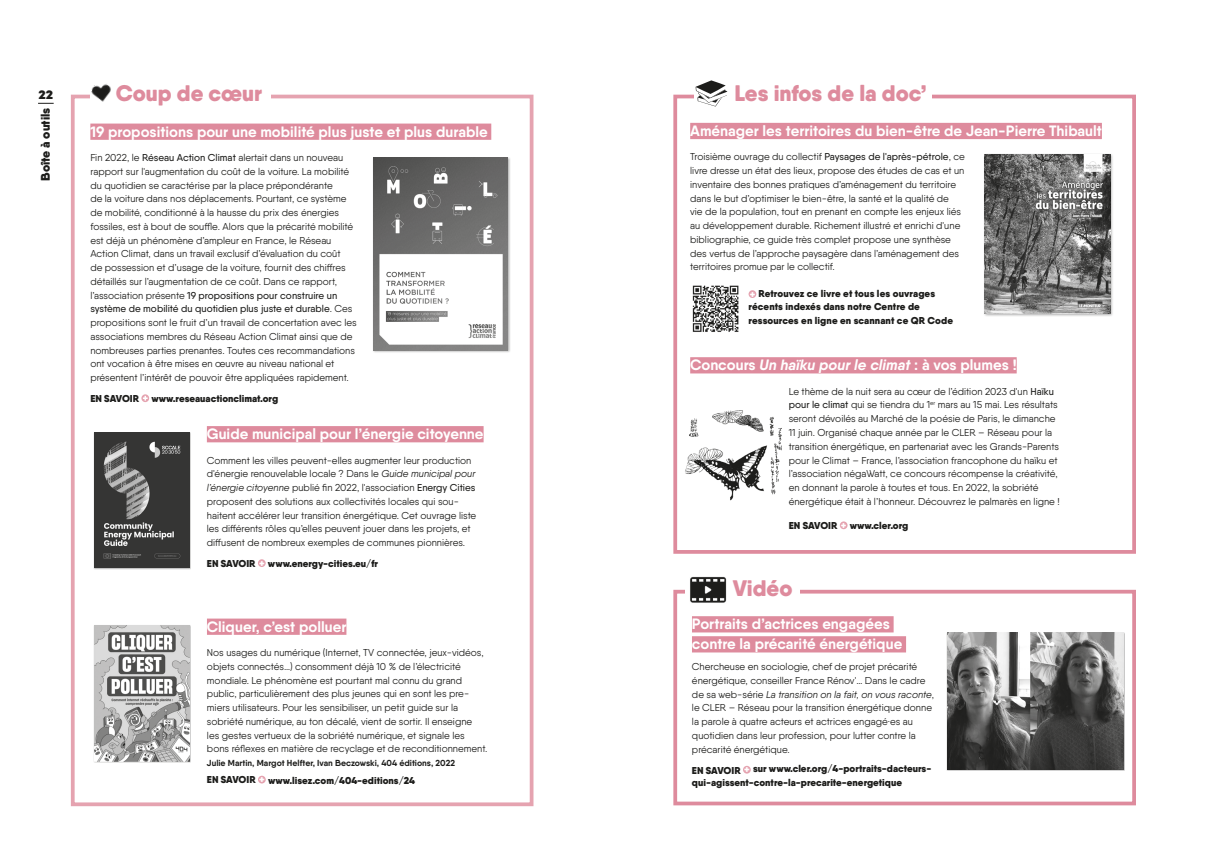
<style>
.page{position:relative;width:1205px;height:851px;background:#fff}
.page>*{position:absolute;margin:0;border:0;box-sizing:border-box;transform-origin:0 0}
.t1{font:900 22.5px "Qanelas Soft";color:#de8b9d}
.t2{font:700 15px/20px "Qanelas Soft";color:#fff}
.t3{font:900 12.5px "Qanelas Soft";color:#1d1d1b}
.t4{font:800 12.5px "Campton";color:#1d1d1b}
.t5{font:10px/13.8px "Qanelas Soft";color:#1d1d1b}
.t6{font:900 10px/13.8px "Qanelas Soft";color:#1d1d1b}
.t7{font:700 8.75px "Qanelas Soft";color:#1d1d1b}
.s1{font-weight:500}
.s2{color:#fff}
.s3{font-style:italic}
</style>
<div class="page">
<div style="left:71px;top:95px;width:462px;height:711px;border:4px solid #e5a3b0"></div>
<div style="left:90px;top:71px;width:23px;height:41px;background:#fff"></div>
<div style="left:90px;top:123px;width:401px;height:17px;background:#de8b9d"></div>
<svg style="left:141px;top:394px;width:8px;height:8px"></svg>
<svg style="left:143px;top:396px;width:5px;height:4px"></svg>
<div style="left:673px;top:95px;width:463px;height:458px;border:4px solid #de8b9d"></div>
<svg style="left:38px;top:103px;width:16px;height:1px"></svg>
<div style="left:372px;top:157px;width:138px;height:196px;background:#1d1d1b;opacity:.35"></div>
<img style="left:373px;top:158px;width:135px;height:192px">
<div style="left:694px;top:75px;width:42px;height:37px;background:#fff"></div>
<svg style="left:695px;top:80px;width:32px;height:26px"></svg>
<div style="left:729px;top:83px;width:203px;height:23px;background:#fff"></div>
<div style="left:108px;top:83px;width:162px;height:23px;background:#fff"></div>
<img style="left:91px;top:84px;width:20px;height:18px">
<div style="left:690px;top:123px;width:412px;height:16px;background:#de8b9d"></div>
<div style="left:690px;top:357px;width:326px;height:16px;background:#de8b9d"></div>
<div style="left:748px;top:290px;width:8px;height:8px;background:#e5a3b0;border-radius:50%"></div>
<div style="left:840px;top:521px;width:7px;height:8px;background:#e5a3b0;border-radius:50%"></div>
<div style="left:983px;top:153px;width:130px;height:164px;background:#1d1d1b;opacity:.35"></div>
<img style="left:985px;top:155px;width:125px;height:159px">
<div style="left:207px;top:618px;width:139px;height:16px;background:#de8b9d"></div>
<div style="left:258px;top:775px;width:8px;height:8px;background:#e5a3b0;border-radius:50%"></div>
<div style="left:207px;top:426px;width:277px;height:16px;background:#de8b9d"></div>
<div style="left:258px;top:559px;width:8px;height:8px;background:#e5a3b0;border-radius:50%"></div>
<div style="left:93px;top:432px;width:98px;height:137px;background:#353534"></div>
<img style="left:103px;top:441px;width:78px;height:118px">
<div style="left:94px;top:624px;width:97px;height:138px;background:#1d1d1b;opacity:.35"></div>
<img style="left:94px;top:625px;width:95px;height:136px">
<div style="left:673px;top:589px;width:463px;height:216px;border:4px solid #de8b9d"></div>
<div style="left:692px;top:616px;width:201px;height:16px;background:#de8b9d"></div>
<div style="left:692px;top:636px;width:214px;height:16px;background:#de8b9d"></div>
<div style="left:743px;top:765px;width:8px;height:8px;background:#e5a3b0;border-radius:50%"></div>
<div style="left:685px;top:567px;width:49px;height:42px;background:#fff"></div>
<img style="left:690px;top:576px;width:37px;height:27px">
<div style="left:728px;top:578px;width:71px;height:30px;background:#fff"></div>
<div style="left:946px;top:632px;width:179px;height:138px;background:#1d1d1b;opacity:.35"></div>
<img style="left:947px;top:632px;width:176px;height:137px">
<img style="left:692px;top:285px;width:47px;height:47px">
<img style="left:685px;top:410px;width:97px;height:91px">
<p class="t4" style="left:39px;top:86px;width:16px">22</p>
<h1 class="t1" style="left:116px;top:79px;width:148px">Coup de cœur</h1>
<h1 class="t1" style="left:734px;top:79px;width:194px">Les infos de la doc’</h1>
<h2 class="t2" style="left:690px;top:121px;width:413px">Aménager les territoires du bien-être de Jean-Pierre Thibault</h2>
<p class="t5" style="left:690px;top:150px;width:276px">Troisième ouvrage du collectif <span class="s1">Paysages de l'après-pétrole</span>, ce livre dresse un état des lieux, propose des études de cas et un inventaire des bonnes pratiques d’aménagement du territoire dans le but d’optimiser le bien-être, la santé et la qualité de<br>vie de la population, tout en prenant en compte les enjeux liés au développement durable. Richement illustré et enrichi d'une bibliographie, ce guide très complet propose une synthèse des vertus de l’approche paysagère dans l’aménagement des territoires promue par le collectif.</p>
<p class="t6" style="left:748px;top:286px;width:206px"><span class="s2">+</span> Retrouvez ce livre et tous les ouvrages récents indexés dans notre Centre de ressources en ligne en scannant ce QR Code</p>
<h2 class="t2" style="left:690px;top:355px;width:328px">Concours <span class="s3">Un haïku pour le climat</span> : à vos plumes !</h2>
<p class="t5" style="left:789px;top:384px;width:272px">Le thème de la nuit sera au cœur de l’édition 2023 d'un <span class="s1">Haïku pour le climat</span> qui se tiendra du 1<sup>er</sup> mars au 15 mai. Les résultats seront dévoilés au Marché de la poésie de Paris, le dimanche 11 juin. Organisé chaque année par le CLER – Réseau pour la transition énergétique, en partenariat avec les Grands-Parents pour le Climat – France, l’association francophone du haïku et l’association négaWatt, ce concours récompense la créativité, en donnant la parole à toutes et tous. En 2022, la sobriété énergétique était à l’honneur. Découvrez le palmarès en ligne !</p>
<p class="t6" style="left:789px;top:518px;width:121px">EN SAVOIR <span class="s2">+</span> www.cler.org</p>
<p class="t3" style="left:37px;top:181px;width:75px;rotate:-90deg">Boîte à outils</p>
<h2 class="t2" style="left:90px;top:121px;width:399px">19 propositions pour une mobilité plus juste et plus durable</h2>
<p class="t5" style="left:90px;top:151px;width:268px">Fin 2022, le <span class="s1">Réseau Action Climat</span> alertait dans un nouveau rapport sur l'augmentation du coût de la voiture. La mobilité du quotidien se caractérise par la place prépondérante<br>de la voiture dans nos déplacements. Pourtant, ce système de mobilité, conditionné à la hausse du prix des énergies fossiles, est à bout de souffle. Alors que la précarité mobilité est déjà un phénomène d’ampleur en France, le Réseau Action Climat, dans un travail exclusif d’évaluation du coût<br>de possession et d’usage de la voiture, fournit des chiffres détaillés sur l’augmentation de ce coût. Dans ce rapport, l’association présente <span class="s1">19 propositions pour construire un système de mobilité du quotidien plus juste et durable</span>. Ces propositions sont le fruit d’un travail de concertation avec les associations membres du Réseau Action Climat ainsi que de nombreuses parties prenantes. Toutes ces recommandations ont vocation à être mises en œuvre au niveau national et présentent l’intérêt de pouvoir être appliquées rapidement.</p>
<p class="t6" style="left:90px;top:391px;width:189px">EN SAVOIR www.reseauactionclimat.org</p>
<h2 class="t2" style="left:207px;top:424px;width:278px">Guide municipal pour l’énergie citoyenne</h2>
<p class="t5" style="left:207px;top:453px;width:271px">Comment les villes peuvent-elles augmenter leur production d'énergie renouvelable locale ? Dans le <span class="s3">Guide municipal pour l’énergie citoyenne</span> publié fin 2022, l'association <span class="s1">Energy Cities </span>proposent des solutions aux collectivités locales qui sou&shy;haitent accélérer leur transition énergétique. Cet ouvrage liste les différents rôles qu’elles peuvent jouer dans les projets, et diffusent de nombreux exemples de communes pionnières.</p>
<p class="t6" style="left:207px;top:556px;width:173px">EN SAVOIR <span class="s2">+</span> www.energy-cities.eu/fr</p>
<h2 class="t2" style="left:207px;top:616px;width:141px">Cliquer, c’est polluer</h2>
<p class="t5" style="left:207px;top:645px;width:282px">Nos usages du numérique (Internet, TV connectée, jeux-vidéos, objets connectés…) consomment déjà 10 % de l’électricité mondiale. Le phénomène est pourtant mal connu du grand public, particulièrement des plus jeunes qui en sont les pre&shy;miers utilisateurs. Pour les sensibiliser, un petit guide sur la sobriété numérique, au ton décalé, vient de sortir. Il enseigne<br>les gestes vertueux de la sobriété numérique, et signale les bons réflexes en matière de recyclage et de reconditionnement.</p>
<p class="t7" style="left:207px;top:757px;width:250px">Julie Martin, Margot Helfter, Ivan Beczowski, 404 éditions, 2022</p>
<p class="t6" style="left:207px;top:772px;width:210px">EN SAVOIR <span class="s2">+</span> www.lisez.com/404-editions/24</p>
<h1 class="t1" style="left:733px;top:574px;width:61px">Vidéo</h1>
<h2 class="t2" style="left:692px;top:614px;width:212px">Portraits d’actrices engagées contre la précarité énergétique</h2>
<p class="t5" style="left:692px;top:659px;width:244px">Chercheuse en sociologie, chef de projet précarité énergétique, conseiller France Rénov'… Dans le cadre de sa web-série <span class="s3">La transition on la fait, on vous raconte</span>, le CLER – Réseau pour la transition énergétique donne la parole à quatre acteurs et actrices engagé·es au quotidien dans leur profession, pour lutter contre la précarité énergétique.</p>
<p class="t6" style="left:692px;top:761px;width:241px">EN SAVOIR <span class="s2">+</span> sur www.cler.org/4-portraits-dacteurs&shy;qui-agissent-contre-la-precarite-energetique</p>
</div>
